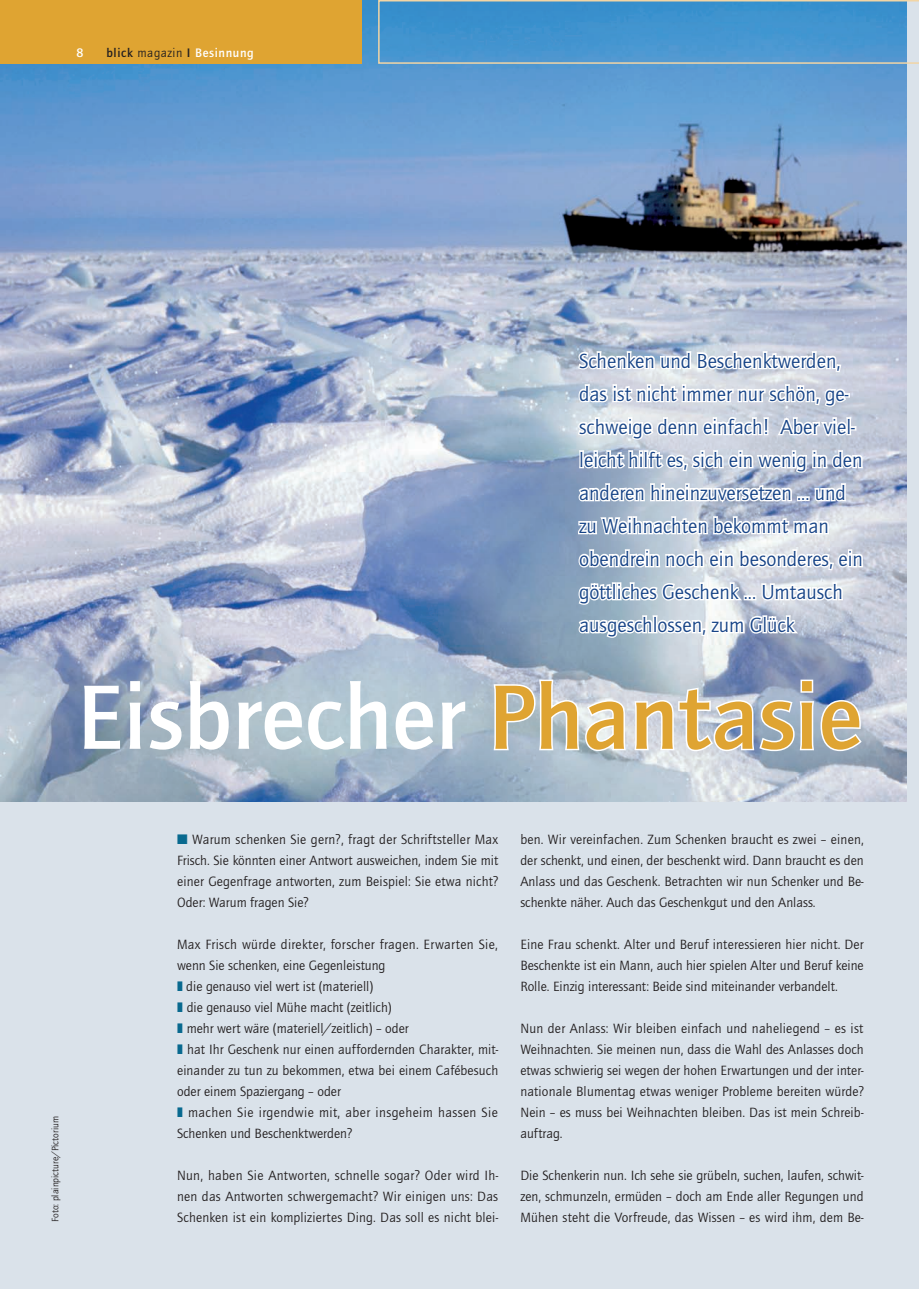
<style>
.page{position:relative;width:919px;height:1289px;background:#fff}
.page>*{position:absolute;margin:0;border:0;box-sizing:border-box;transform-origin:0 0}
.t1{font:700 94.5px "Quay Itc T";color:#fff}
.t2{font:21px/33px "Quay Itc T";color:#174487}
.t3{font:13.8px/21px "Quay Itc T";letter-spacing:.005em;color:#231f20;text-align:justify}
.t4{font:13.8px "Quay Itc T";letter-spacing:.025em;color:#231f20}
.t5{font:13.8px "Quay Itc T";letter-spacing:.03em;color:#231f20}
.t6{font:700 12.75px "Quay Itc T";letter-spacing:.05em;color:#fff}
.t7{font:9.75px "Quay Itc T";color:#231f20}
.s1{color:#231f20}
.s2{font-weight:400;color:#231f20}
.s3{color:#dfa432}
.s4{color:#08698f}
</style>
<div class="page">
<div style="left:0;top:0;width:918px;height:1288px;background:#dae2ea"></div>
<img style="left:0;top:0;width:906px;height:801px">
<div style="left:0;top:0;width:361px;height:64px;background:#dfa432"></div>
<svg style="left:378px;top:0;width:540px;height:64px;background:#4d98cc"></svg>
<svg style="left:575px;top:338px;width:290px;height:234px"></svg>
<svg style="left:576px;top:579px;width:268px;height:27px"></svg>
<svg style="left:576px;top:612px;width:225px;height:27px;background:#d3dbe4"></svg>
<svg style="left:492px;top:677px;width:371px;height:75px"></svg>
<p class="t6" style="left:106px;top:45px;width:149px"><span class="s1">blick</span> <span class="s2">magazin</span> <span class="s1">I</span> Besinnung</p>
<p class="t2" style="left:579px;top:344px;width:285px">Schenken und Beschenktwerden, das ist nicht immer nur schön, ge&shy;schweige denn einfach! Aber viel&shy;leicht hilft es, sich ein wenig in den anderen hineinzu-versetzen ... und zu Weihnachten bekommt man obendrein noch ein besonderes, ein göttliches Geschenk ... Umtausch ausgeschlossen, zum Glück</p>
<h1 class="t1" style="left:77px;top:662px;width:787px">Eisbrecher <span class="s3">Phantasie</span></h1>
<p class="t7" style="left:50px;top:1222px;width:107px;rotate:-90deg">Foto: plainpicture/Pictorium</p>
<p class="t3" style="left:177px;top:828px;width:322px"><span class="s4">■</span> Warum schenken Sie gern?, fragt der Schriftsteller Max Frisch. Sie könnten einer Antwort ausweichen, indem Sie mit einer Gegenfrage antworten, zum Beispiel: Sie etwa nicht?<br>Oder: Warum fragen Sie?</p>
<p class="t4" style="left:177px;top:935px;width:322px">Max Frisch würde direkter, forscher fragen. Erwarten Sie,</p>
<p class="t3" style="left:177px;top:954px;width:210px">wenn Sie schenken, eine Gegenleistung</p>
<p class="t3" style="left:186px;top:975px;width:188px">die genauso viel wert ist (materiell)</p>
<p class="t3" style="left:187px;top:996px;width:206px">die genauso viel Mühe macht (zeitlich)</p>
<p class="t3" style="left:187px;top:1017px;width:223px">mehr wert wäre (materiell/zeitlich) – oder</p>
<p class="t3" style="left:187px;top:1038px;width:312px">hat Ihr Geschenk nur einen auffordernden Charakter, mit-</p>
<p class="t3" style="left:177px;top:1059px;width:322px">einander zu tun zu bekommen, etwa bei einem Cafébesuch</p>
<p class="t3" style="left:177px;top:1080px;width:165px">oder einem Spaziergang – oder</p>
<p class="t5" style="left:188px;top:1104px;width:311px">machen Sie irgendwie mit, aber insgeheim hassen Sie</p>
<p class="t3" style="left:177px;top:1122px;width:176px">Schenken und Beschenktwerden?</p>
<p class="t3" style="left:177px;top:1164px;width:322px">Nun, haben Sie Antworten, schnelle sogar? Oder wird Ih&shy;nen das Antworten schwergemacht? Wir einigen uns: Das Schenken ist ein kompliziertes Ding. Das soll es nicht blei-</p>
<p class="t3" style="left:520px;top:828px;width:345px">ben. Wir vereinfachen. Zum Schenken braucht es zwei – einen, der schenkt, und einen, der beschenkt wird. Dann braucht es den Anlass und das Geschenk. Betrachten wir nun Schenker und Be&shy;schenkte näher. Auch das Geschenkgut und den Anlass.</p>
<p class="t3" style="left:520px;top:933px;width:345px">Eine Frau schenkt. Alter und Beruf interessieren hier nicht. Der Beschenkte ist ein Mann, auch hier spielen Alter und Beruf keine Rolle. Einzig interessant: Beide sind miteinander verbandelt.</p>
<p class="t3" style="left:520px;top:1017px;width:345px">Nun der Anlass: Wir bleiben einfach und naheliegend – es ist Weihnachten. Sie meinen nun, dass die Wahl des Anlasses doch etwas schwierig sei wegen der hohen Erwartungen und der inter&shy;nationale Blumentag etwas weniger Probleme bereiten würde?<br>Nein – es muss bei Weihnachten bleiben. Das ist mein Schreib&shy;auftrag.</p>
<p class="t3" style="left:520px;top:1164px;width:345px">Die Schenkerin nun. Ich sehe sie grübeln, suchen, laufen, schwit&shy;zen, schmunzeln, ermüden – doch am Ende aller Regungen und Mühen steht die Vorfreude, das Wissen – es wird ihm, dem Be-</p>
</div>
